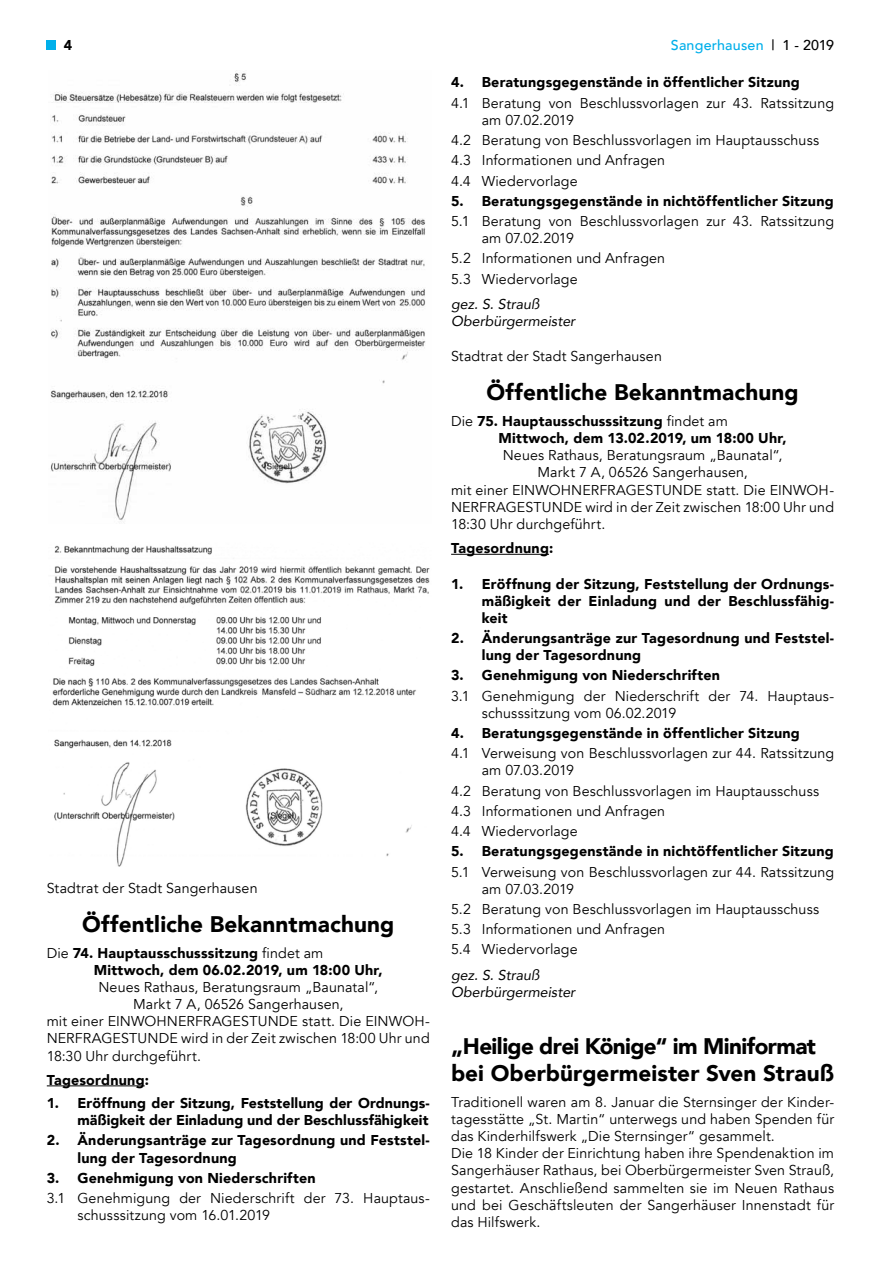
<style>
.page{position:relative;width:881px;height:1263px;background:#fff}
.page>*{position:absolute;margin:0;border:0;box-sizing:border-box;transform-origin:0 0}
.t1{font:900 22.5px/27px "Avenir";letter-spacing:-.02em;color:#000}
.t2{font:900 22.5px "Avenir";letter-spacing:.005em;color:#000}
.t3{font:14.25px/17.1px "Avenir";letter-spacing:.01em;color:#000}
.t4{font:900 14.25px/17.1px "Avenir";letter-spacing:.015em;color:#000}
.t5{font:italic 14.25px/17.1px "Avenir";color:#000}
.t6{font:500 14.25px "Avenir";letter-spacing:.01em;color:#00afea}
.s1{color:#000}
.s2{font-weight:400}
</style>
<div class="page">
<div style="left:47px;top:40px;width:9px;height:9px;background:#00afea"></div>
<hr style="left:451px;top:554px;width:98px;height:1px;background:#000">
<hr style="left:47px;top:1085px;width:98px;height:1px;background:#000">
<img style="left:50px;top:73px;width:376px;height:448px">
<img style="left:52px;top:545px;width:378px;height:322px">
<p class="t4" style="left:64px;top:37px;width:10px">4</p>
<p class="t6" style="left:670px;top:33px;width:165px">Sangerhausen <span class="s1">| 1 - 2019</span></p>
<p class="t4" style="left:451px;top:74px;width:350px">4. Beratungsgegenstände in öffentlicher Sitzung</p>
<p class="t3" style="left:481px;top:94px;width:353px;text-indent:-31px">4.1 Beratung von Beschlussvorlagen zur 43. Ratssitzung am 07.02.2019</p>
<p class="t3" style="left:451px;top:130px;width:369px;line-height:20.2px">4.2 Beratung von Beschlussvorlagen im Hauptausschuss<br>4.3 Informationen und Anfragen<br>4.4 Wiedervorlage</p>
<p class="t4" style="left:451px;top:192px;width:384px">5. Beratungsgegenstände in nichtöffentlicher Sitzung</p>
<p class="t3" style="left:481px;top:213px;width:353px;text-indent:-31px">5.1 Beratung von Beschlussvorlagen zur 43. Ratssitzung am 07.02.2019</p>
<p class="t3" style="left:451px;top:249px;width:215px;line-height:20.2px">5.2 Informationen und Anfragen<br>5.3 Wiedervorlage</p>
<p class="t5" style="left:451px;top:296px;width:126px">gez. S. Strauß<br>Oberbürgermeister</p>
<p class="t3" style="left:451px;top:347px;width:212px">Stadtrat der Stadt Sangerhausen</p>
<h1 class="t2" style="left:486px;top:373px;width:313px">Öffentliche Bekanntmachung</h1>
<p class="t4" style="left:498px;top:412px;width:289px;text-indent:-47px"><span class="s2">Die</span> 75. Hauptausschusssitzung <span class="s2">findet am<br></span>Mittwoch, dem 13.02.2019, um 18:00 Uhr,</p>
<p class="t3" style="left:502px;top:447px;width:281px">Neues Rathaus, Beratungsraum „Baunatal“,</p>
<p class="t3" style="left:537px;top:464px;width:212px">Markt 7 A, 06526 Sangerhausen,</p>
<p class="t3" style="left:451px;top:481px;width:384px">mit einer EINWOHNERFRAGESTUNDE statt. Die EINWOH-</p>
<p class="t3" style="left:451px;top:499px;width:384px">NERFRAGESTUNDE wird in der Zeit zwischen 18:00 Uhr und</p>
<p class="t3" style="left:451px;top:516px;width:156px">18:30 Uhr durchgeführt.</p>
<p class="t4" style="left:451px;top:539px;width:104px">Tagesordnung:</p>
<p class="t4" style="left:481px;top:575px;width:354px;text-align:justify;text-indent:-31px">1. Eröffnung der Sitzung, Feststellung der Ordnungs&shy;mäßigkeit der Einladung und der Beschlussfähig&shy;keit</p>
<p class="t4" style="left:481px;top:629px;width:354px;text-indent:-31px">2. Änderungsanträge zur Tagesordnung und Feststel&shy;lung der Tagesordnung</p>
<p class="t4" style="left:451px;top:666px;width:270px">3. Genehmigung von Niederschriften</p>
<p class="t3" style="left:481px;top:687px;width:354px;text-indent:-31px">3.1 Genehmigung der Niederschrift der 74. Hauptaus&shy;schusssitzung vom 06.02.2019</p>
<p class="t4" style="left:451px;top:724px;width:350px">4. Beratungsgegenstände in öffentlicher Sitzung</p>
<p class="t3" style="left:481px;top:745px;width:354px;text-indent:-31px">4.1 Verweisung von Beschlussvorlagen zur 44. Ratssitzung am 07.03.2019</p>
<p class="t3" style="left:451px;top:781px;width:369px;line-height:20.2px">4.2 Beratung von Beschlussvorlagen im Hauptausschuss<br>4.3 Informationen und Anfragen<br>4.4 Wiedervorlage</p>
<p class="t4" style="left:451px;top:842px;width:384px">5. Beratungsgegenstände in nichtöffentlicher Sitzung</p>
<p class="t3" style="left:481px;top:863px;width:354px;text-indent:-31px">5.1 Verweisung von Beschlussvorlagen zur 44. Ratssitzung am 07.03.2019</p>
<p class="t3" style="left:451px;top:899px;width:369px;line-height:20.2px">5.2 Beratung von Beschlussvorlagen im Hauptausschuss<br>5.3 Informationen und Anfragen<br>5.4 Wiedervorlage</p>
<p class="t5" style="left:451px;top:966px;width:126px">gez. S. Strauß<br>Oberbürgermeister</p>
<h1 class="t1" style="left:451px;top:1032px;width:384px">„Heilige drei Könige“ im Miniformat bei Oberbürgermeister Sven Strauß</h1>
<p class="t3" style="left:451px;top:1093px;width:384px">Traditionell waren am 8. Januar die Sternsinger der Kinder&shy;tagesstätte „St. Martin“ unterwegs und haben Spenden für das Kinderhilfswerk „Die Sternsinger“ gesammelt.<br>Die 18 Kinder der Einrichtung haben ihre Spendenaktion im Sangerhäuser Rathaus, bei Oberbürgermeister Sven Strauß, gestartet. Anschließend sammelten sie im Neuen Rathaus und bei Geschäftsleuten der Sangerhäuser Innenstadt für das Hilfswerk.</p>
<p class="t3" style="left:47px;top:879px;width:212px">Stadtrat der Stadt Sangerhausen</p>
<h1 class="t2" style="left:82px;top:905px;width:313px">Öffentliche Bekanntmachung</h1>
<p class="t4" style="left:94px;top:944px;width:290px;text-indent:-47px"><span class="s2">Die</span> 74. Hauptausschusssitzung <span class="s2">findet am<br></span>Mittwoch, dem 06.02.2019, um 18:00 Uhr,</p>
<p class="t3" style="left:98px;top:979px;width:281px">Neues Rathaus, Beratungsraum „Baunatal“,</p>
<p class="t3" style="left:133px;top:996px;width:212px">Markt 7 A, 06526 Sangerhausen,</p>
<p class="t3" style="left:47px;top:1013px;width:384px">mit einer EINWOHNERFRAGESTUNDE statt. Die EINWOH-</p>
<p class="t3" style="left:47px;top:1030px;width:384px">NERFRAGESTUNDE wird in der Zeit zwischen 18:00 Uhr und</p>
<p class="t3" style="left:47px;top:1047px;width:156px">18:30 Uhr durchgeführt.</p>
<p class="t4" style="left:47px;top:1071px;width:104px">Tagesordnung:</p>
<p class="t4" style="left:47px;top:1094px;width:384px;text-align:right">1. Eröffnung der Sitzung, Feststellung der Ordnungs&shy;mäßigkeit der Einladung und der Beschlussfähigkeit</p>
<p class="t4" style="left:77px;top:1131px;width:354px;text-indent:-31px">2. Änderungsanträge zur Tagesordnung und Feststel&shy;lung der Tagesordnung</p>
<p class="t4" style="left:47px;top:1169px;width:270px">3. Genehmigung von Niederschriften</p>
<p class="t3" style="left:77px;top:1190px;width:354px;text-indent:-31px">3.1 Genehmigung der Niederschrift der 73. Hauptaus&shy;schusssitzung vom 16.01.2019</p>
</div>
